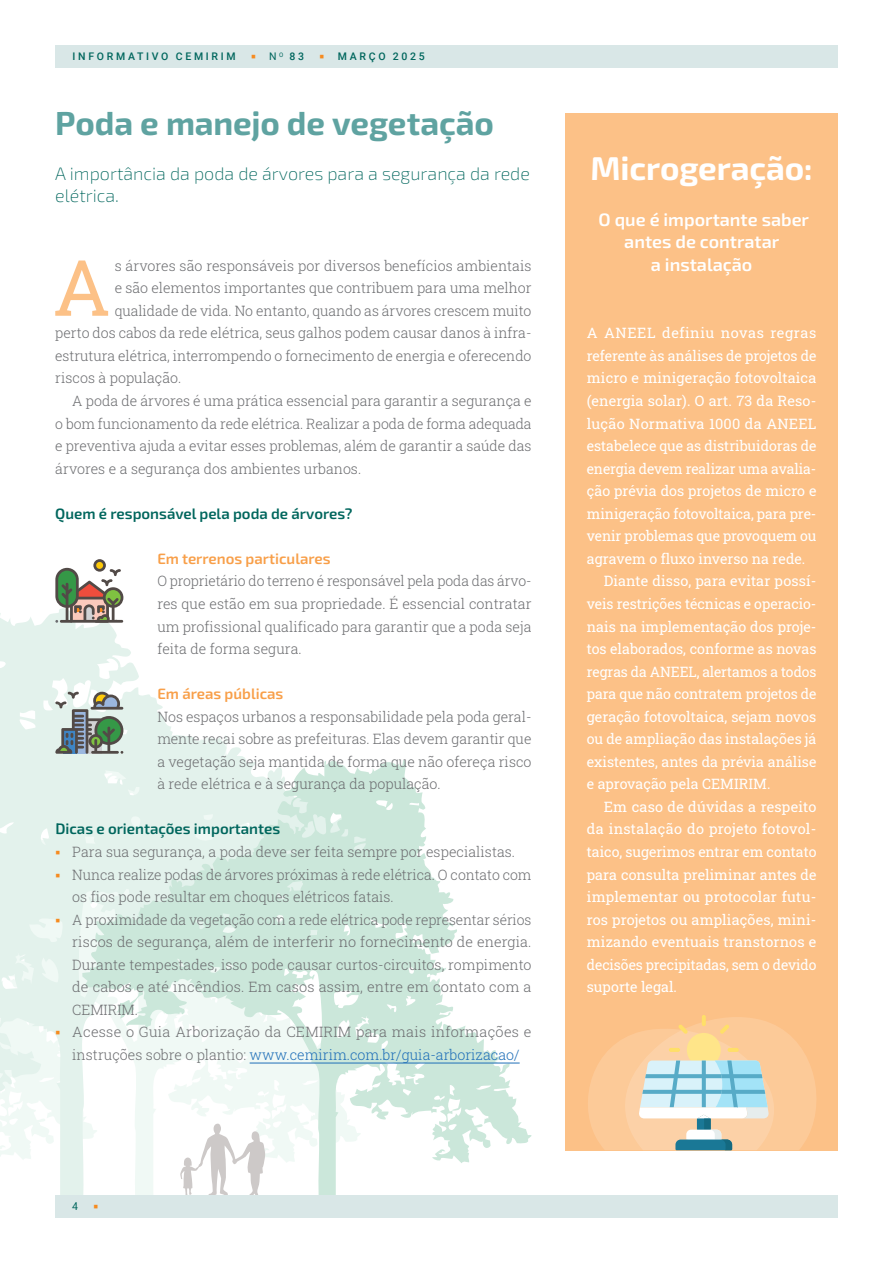
<style>
.page{position:relative;width:893px;height:1263px;background:#fff}
.page>*{position:absolute;margin:0;border:0;box-sizing:border-box;transform-origin:0 0}
.Textos_-_c__capitular{font:77.7px "Roboto Slab";color:#fcc187}
.Títulos{font:700 33px "Exo 2";letter-spacing:-.005em;color:#5fa3a1}
.Títulos-2{font:700 33px "Exo 2";letter-spacing:-.005em;color:#fff}
.Subtítulos{font:200 18px/21.6px "Exo 2";color:#00665d}
.Subtítulos-2{font:600 18px "Exo 2";color:#fff}
.Intertítulo{font:600 15px "Exo 2";color:#00665d}
.Intertítulo-2{font:600 15px "Exo 2";color:#f89f49}
.Textos{font:300 14.25px/22.5px "Roboto Slab";color:#6c6d70;text-align:justify}
.Textos-2{font:14.25px/22.5px "Roboto Slab";color:#fff;text-align:justify}
.Textos_-_1a_linha_sem_recuo{font:300 14.25px/22.5px "Roboto Slab";color:#6c6d70;text-align:justify}
.Textos_-_1a_linha_sem_recuo-2{font:14.25px/22.5px "Roboto Slab";letter-spacing:-.005em;color:#fff;text-align:justify}
.Textos_-_c__capitular-2{font:300 14.25px "Roboto Slab";letter-spacing:-.005em;color:#6c6d70}
.t1{font:500 10.5px "Roboto";letter-spacing:.26em;color:#00665d}
.t2{font:10.5px "Roboto";color:#00665d}
.s1{color:#f68b1f}
.s2{font-weight:400}
.s3{color:#1f6fb8}
</style>
<div class="page">
<svg style="left:0;top:613px;width:245px;height:582px;fill:#e3f2ec"></svg>
<svg style="left:82px;top:759px;width:450px;height:436px"></svg>
<svg style="left:180px;top:1124px;width:85px;height:71px"></svg>
<div style="left:55px;top:1195px;width:783px;height:23px;background:#d9e7e7"></div>
<hr style="left:250px;top:1063px;width:270px;height:1px;background:#1f6fb8">
<svg style="left:55px;top:692px;width:68px;height:62px;background:#95a39c"></svg>
<svg style="left:55px;top:559px;width:68px;height:64px"></svg>
<div style="left:566px;top:113px;width:272px;height:1037px;background:#fcc187"></div>
<hr style="left:702px;top:1015px;width:4px;height:11px;background:#ffdf68;border-radius:2px">
<svg style="left:588px;top:1017px;width:228px;height:133px;background:#e7ceac"></svg>
<div style="left:55px;top:45px;width:783px;height:23px;background:#d9e7e7"></div>
<svg style="left:56px;top:851px;width:4px;height:3px"></svg>
<svg style="left:56px;top:873px;width:4px;height:4px"></svg>
<svg style="left:56px;top:918px;width:4px;height:4px"></svg>
<svg style="left:56px;top:1031px;width:4px;height:4px"></svg>
<p class="t1" style="left:72px;top:49px;width:165px">INFORMATIVO CEMIRIM</p>
<p class="t1" style="left:251px;top:49px;width:55px"><span class="s1">▪</span> <span class="s2">N</span><sup>O</sup> 83</p>
<p class="t1" style="left:319px;top:49px;width:107px"><span class="s1">▪</span> MARÇO 2025</p>
<p class="Títulos" style="left:55px;top:101px;width:440px">Poda e manejo de vegetação</p>
<p class="Subtítulos" style="left:55px;top:163px;width:476px">A importância da poda de árvores para a segurança da rede elétrica.</p>
<p class="Textos_-_c__capitular" style="left:53px;top:234px;width:60px">A</p>
<p class="Textos_-_c__capitular-2" style="left:115px;top:256px;width:418px">s árvores são responsáveis por diversos benefícios ambientais</p>
<p class="Textos_-_c__capitular-2" style="left:115px;top:278px;width:418px">e são elementos importantes que contribuem para uma melhor</p>
<p class="Textos_-_c__capitular-2" style="left:115px;top:301px;width:418px">qualidade de vida. No entanto, quando as árvores crescem muito</p>
<p class="Textos_-_c__capitular-2" style="left:55px;top:323px;width:478px">perto dos cabos da rede elétrica, seus galhos podem causar danos à infra-</p>
<p class="Textos_-_c__capitular-2" style="left:55px;top:346px;width:478px">estrutura elétrica, interrompendo o fornecimento de energia e oferecendo</p>
<p class="Textos_-_c__capitular-2" style="left:55px;top:368px;width:128px">riscos à população.</p>
<p class="Textos" style="left:55px;top:389px;width:478px;text-indent:17px">A poda de árvores é uma prática essencial para garantir a segurança e o bom funcionamento da rede elétrica. Realizar a poda de forma adequada e preventiva ajuda a evitar esses problemas, além de garantir a saúde das árvores e a segurança dos ambientes urbanos.</p>
<p class="Intertítulo" style="left:55px;top:503px;width:299px">Quem é responsável pela poda de árvores?</p>
<p class="Intertítulo-2" style="left:157px;top:548px;width:175px">Em terrenos particulares</p>
<p class="Textos_-_1a_linha_sem_recuo" style="left:157px;top:570px;width:376px">O proprietário do terreno é responsável pela poda das árvo&shy;res que estão em sua propriedade. É essencial contratar um profissional qualificado para garantir que a poda seja feita de forma segura.</p>
<p class="Intertítulo-2" style="left:157px;top:683px;width:128px">Em áreas públicas</p>
<p class="Textos_-_1a_linha_sem_recuo" style="left:157px;top:705px;width:376px">Nos espaços urbanos a responsabilidade pela poda geral&shy;mente recai sobre as prefeituras. Elas devem garantir que a vegetação seja mantida de forma que não ofereça risco à rede elétrica e à segurança da população.</p>
<p class="Intertítulo" style="left:55px;top:819px;width:226px">Dicas e orientações importantes</p>
<p class="Textos" style="left:72px;top:840px;width:444px">Para sua segurança, a poda deve ser feita sempre por especialistas.</p>
<p class="Textos" style="left:72px;top:863px;width:461px">Nunca realize podas de árvores próximas à rede elétrica. O contato com os fios pode resultar em choques elétricos fatais.</p>
<p class="Textos" style="left:72px;top:908px;width:461px">A proximidade da vegetação com a rede elétrica pode representar sérios riscos de segurança, além de interferir no fornecimento de energia.<br>Durante tempestades, isso pode causar curtos-circuitos, rompimento de cabos e até incêndios. Em casos assim, entre em contato com a CEMIRIM.</p>
<p class="Textos" style="left:72px;top:1021px;width:461px">Acesse o Guia Arborização da CEMIRIM para mais informações e instruções sobre o plantio: <span class="s3">www.cemirim.com.br/guia-arborizacao/</span></p>
<p class="Títulos-2" style="left:591px;top:146px;width:223px">Microgeração:</p>
<p class="Subtítulos-2" style="left:599px;top:207px;width:212px">O que é importante saber</p>
<p class="Subtítulos-2" style="left:624px;top:229px;width:157px">antes de contratar</p>
<p class="Subtítulos-2" style="left:651px;top:252px;width:103px">a instalação</p>
<p class="Textos_-_1a_linha_sem_recuo-2" style="left:587px;top:321px;width:231px">A ANEEL definiu novas regras referente às análises de projetos de micro e minigeração fotovoltaica (energia solar). O art. 73 da Reso&shy;lução Normativa 1000 da ANEEL estabelece que as distribuidoras de energia devem realizar uma avalia&shy;ção prévia dos projetos de micro e minigeração fotovoltaica, para pre&shy;venir problemas que provoquem ou agravem o fluxo inverso na rede.</p>
<p class="Textos-2" style="left:587px;top:570px;width:231px;text-indent:17px">Diante disso, para evitar possí&shy;veis restrições técnicas e operacio&shy;nais na implementação dos proje&shy;tos elaborados, conforme as novas regras da ANEEL, alertamos a todos para que não contratem projetos de geração fotovoltaica, sejam novos ou de ampliação das instalações já existentes, antes da prévia análise e aprovação pela CEMIRIM.</p>
<p class="Textos-2" style="left:587px;top:795px;width:231px;text-indent:17px">Em caso de dúvidas a respeito da instalação do projeto fotovol&shy;taico, sugerimos entrar em contato para consulta preliminar antes de implementar ou protocolar futu&shy;ros projetos ou ampliações, mini&shy;mizando eventuais transtornos e decisões precipitadas, sem o devido suporte legal.</p>
<p class="t2" style="left:72px;top:1199px;width:28px">4 <span class="s1">▪</span></p>
</div>
